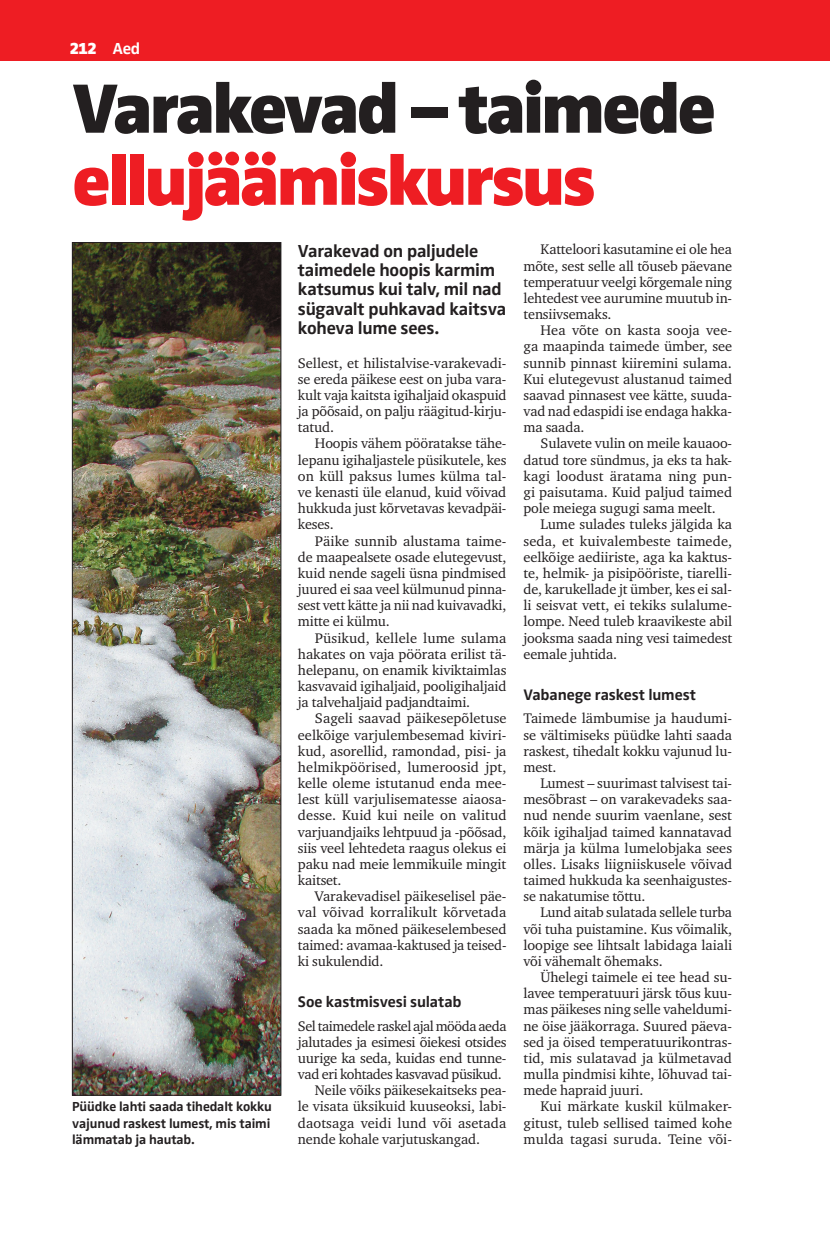
<style>
.page{position:relative;width:830px;height:1234px;background:#fff}
.page>*{position:absolute;margin:0;border:0;box-sizing:border-box;transform-origin:0 0}
.t1{font:900 72px "Zwo Pro";letter-spacing:-.045em;color:#231f20}
.t2{font:900 72px "Zwo Pro";letter-spacing:-.045em;color:#ee1d23}
.t3{font:700 18px/19.5px "Zwo Pro";letter-spacing:-.015em;color:#231f20}
.t4{font:900 16.5px "Zwo Pro";color:#fff}
.t5{font:700 15.75px "Zwo Pro";letter-spacing:-.01em;color:#231f20}
.t6{font:14.25px/16.2px "Charter ITC";letter-spacing:-.01em;color:#231f20;text-align:justify}
.t7{font:14.25px "Charter ITC";letter-spacing:-.03em;color:#231f20}
.t8{font:14.25px "Charter ITC";letter-spacing:.01em;color:#231f20}
.t9{font:700 13.5px/16.2px "Zwo Pro";letter-spacing:-.01em;color:#231f20}
.s1{font-weight:700}
</style>
<div class="page">
<hr style="left:829px;top:0;width:1px;height:60px;background:#ee1d23">
<div style="left:0;top:0;width:829px;height:60px;background:#ee1d23"></div>
<img style="left:74px;top:244px;width:205px;height:849px">
<div style="left:72px;top:242px;width:209px;height:853px;border:1px solid #231f20"></div>
<p class="t4" style="left:70px;top:39px;width:72px">212 <span class="s1">Aed</span></p>
<h1 class="t1" style="left:72px;top:65px;width:644px">Varakevad – taimede</h1>
<h1 class="t2" style="left:72px;top:137px;width:525px">ellujäämiskursus</h1>
<p class="t9" style="left:72px;top:1098px;width:201px">Püüdke lahti saada tihedalt kokku vajunud raskest lumest, mis taimi lämmatab ja hautab.</p>
<p class="t3" style="left:298px;top:241px;width:210px">Varakevad on paljudele taimedele hoopis karmim katsumus kui talv, mil nad sügavalt puhkavad kaitsva koheva lume sees.</p>
<p class="t6" style="left:298px;top:354px;width:210px">Sellest, et hilistalvise-varakevadi&shy;se ereda päikese eest on juba vara&shy;kult vaja kaitsta igihaljaid okaspuid ja põõsaid, on palju räägitud-kirju&shy;tatud.</p>
<p class="t6" style="left:298px;top:435px;width:210px;text-indent:17px">Hoopis vähem pööratakse tähe&shy;lepanu igihaljastele püsikutele, kes on küll paksus lumes külma tal&shy;ve kenasti üle elanud, kuid võivad hukkuda just kõrvetavas kevadpäi&shy;keses.</p>
<p class="t6" style="left:298px;top:532px;width:210px;text-indent:17px">Päike sunnib alustama taime&shy;de maapealsete osade elutegevust, kuid nende sageli üsna pindmised juured ei saa veel külmunud pinna&shy;sest vett kätte ja nii nad kuivavadki, mitte ei külmu.</p>
<p class="t6" style="left:298px;top:629px;width:210px;text-indent:17px">Püsikud, kellele lume sulama hakates on vaja pöörata erilist tä&shy;helepanu, on enamik kiviktaimlas kasvavaid igihaljaid, pooligihaljaid ja talvehaljaid padjandtaimi.</p>
<p class="t6" style="left:298px;top:710px;width:210px;text-indent:17px">Sageli saavad päikesepõletuse eelkõige varjulembesemad kiviri&shy;kud, asorellid, ramondad, pisi- ja helmikpöörised, lumeroosid jpt, kelle oleme istutanud enda mee&shy;lest küll varjulisematesse aiaosa&shy;desse. Kuid kui neile on valitud varjuandjaiks lehtpuud ja -põõsad, siis veel lehtedeta raagus olekus ei paku nad meie lemmikuile mingit kaitset.</p>
<p class="t6" style="left:298px;top:888px;width:210px;text-indent:17px">Varakevadisel päikeselisel päe&shy;val võivad korralikult kõrvetada saada ka mõned päikeselembesed taimed: avamaa-kaktused ja teised&shy;ki sukulendid.</p>
<p class="t5" style="left:298px;top:992px;width:165px">Soe kastmisvesi sulatab</p>
<p class="t7" style="left:298px;top:1016px;width:210px">Sel taimedele raskel ajal mööda aeda</p>
<p class="t6" style="left:298px;top:1033px;width:210px">jalutades ja esimesi õiekesi otsides</p>
<p class="t6" style="left:298px;top:1049px;width:210px">uurige ka seda, kuidas end tunne-</p>
<p class="t7" style="left:298px;top:1065px;width:205px">vad eri kohtades kasvavad püsikud.</p>
<p class="t6" style="left:315px;top:1081px;width:193px">Neile võiks päikesekaitseks pea-</p>
<p class="t6" style="left:298px;top:1098px;width:210px">le visata üksikuid kuuseoksi, labi-</p>
<p class="t8" style="left:298px;top:1113px;width:210px">daotsaga veidi lund või asetada</p>
<p class="t6" style="left:298px;top:1130px;width:184px">nende kohale varjutuskangad.</p>
<p class="t6" style="left:523px;top:241px;width:210px;text-indent:17px">Katteloori kasutamine ei ole hea mõte, sest selle all tõuseb päevane temperatuur veelgi kõrgemale ning lehtedest vee aurumine muutub in&shy;tensiivsemaks.</p>
<p class="t6" style="left:523px;top:322px;width:210px;text-indent:17px">Hea võte on kasta sooja vee&shy;ga maapinda taimede ümber, see sunnib pinnast kiiremini sulama.<br>Kui elutegevust alustanud taimed saavad pinnasest vee kätte, suuda&shy;vad nad edaspidi ise endaga hakka&shy;ma saada.</p>
<p class="t6" style="left:523px;top:435px;width:210px;text-indent:17px">Sulavete vulin on meile kauaoo&shy;datud tore sündmus, ja eks ta hak&shy;kagi loodust äratama ning pun&shy;gi paisutama. Kuid paljud taimed pole meiega sugugi sama meelt.</p>
<p class="t6" style="left:523px;top:516px;width:210px;text-indent:17px">Lume sulades tuleks jälgida ka seda, et kuivalembeste taimede, eelkõige aediiriste, aga ka kaktus&shy;te, helmik- ja pisipööriste, tiarelli&shy;de, karukellade jt ümber, kes ei sal&shy;li seisvat vett, ei tekiks sulalume&shy;lompe. Need tuleb kraavikeste abil jooksma saada ning vesi taimedest eemale juhtida.</p>
<p class="t5" style="left:523px;top:685px;width:174px">Vabanege raskest lumest</p>
<p class="t6" style="left:523px;top:710px;width:210px">Taimede lämbumise ja haudumi&shy;se vältimiseks püüdke lahti saada raskest, tihedalt kokku vajunud lu&shy;mest.</p>
<p class="t6" style="left:523px;top:774px;width:210px;text-indent:17px">Lumest – suurimast talvisest tai&shy;mesõbrast – on varakevadeks saa&shy;nud nende suurim vaenlane, sest kõik igihaljad taimed kannatavad märja ja külma lumelobjaka sees olles. Lisaks liigniiskusele võivad taimed hukkuda ka seenhaigustes&shy;se nakatumise tõttu.</p>
<p class="t6" style="left:523px;top:904px;width:210px;text-indent:17px">Lund aitab sulatada sellele turba või tuha puistamine. Kus võimalik, loopige see lihtsalt labidaga laiali või vähemalt õhemaks.</p>
<p class="t6" style="left:523px;top:968px;width:210px;text-indent:17px">Ühelegi taimele ei tee head su&shy;lavee temperatuuri järsk tõus kuu&shy;mas päikeses ning selle vaheldumi&shy;ne öise jääkorraga. Suured päeva&shy;sed ja öised temperatuurikontras&shy;tid, mis sulatavad ja külmetavad mulla pindmisi kihte, lõhuvad tai&shy;mede hapraid juuri.</p>
<p class="t6" style="left:523px;top:1098px;width:210px;text-indent:17px">Kui märkate kuskil külmaker&shy;gitust, tuleb sellised taimed kohe mulda tagasi suruda. Teine või-</p>
</div>
